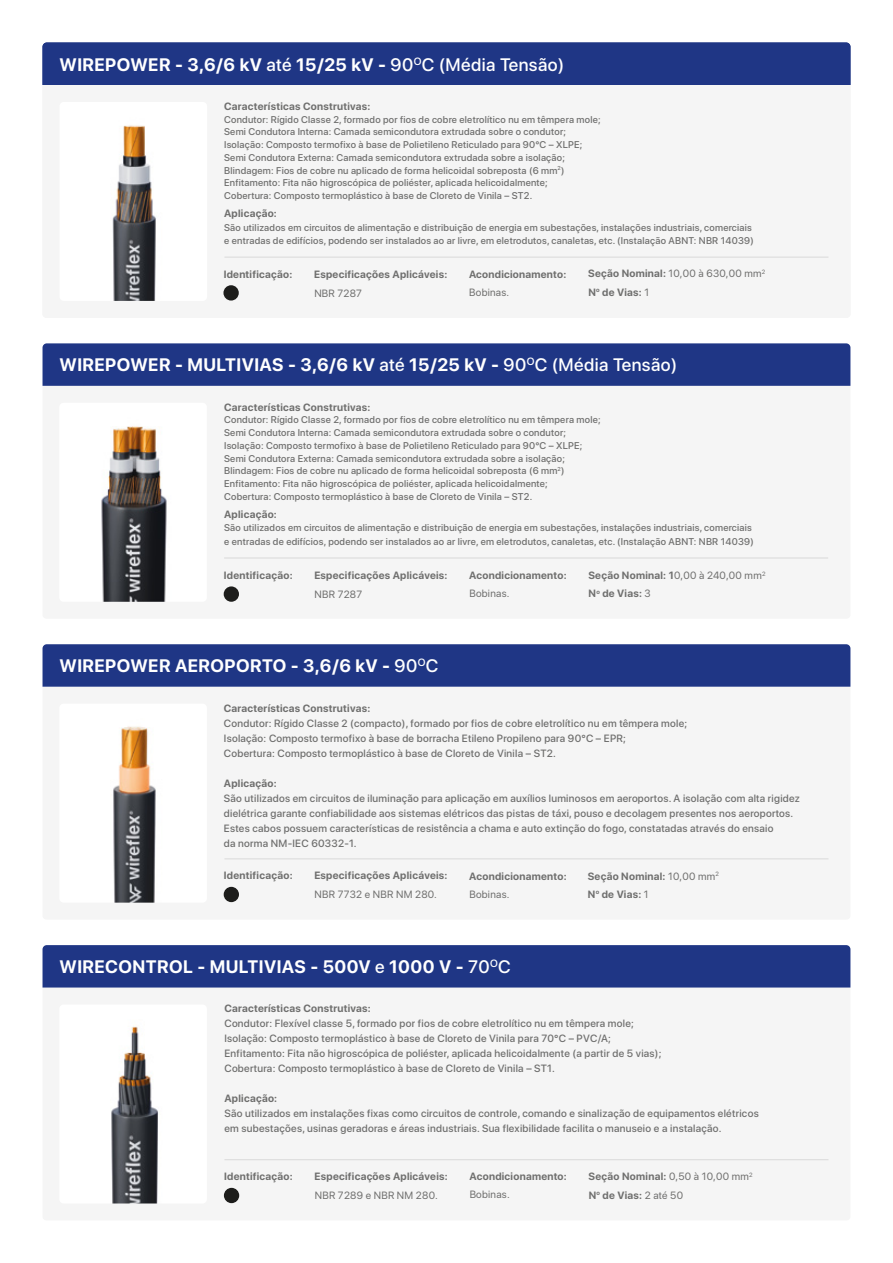
<style>
.page{position:relative;width:893px;height:1263px;background:#fff}
.page>*{position:absolute;margin:0;border:0;box-sizing:border-box;transform-origin:0 0}
.t1{font:700 18px "SF Pro Display";letter-spacing:.025em;color:#fff}
.t2{font:500 10.5px/15px "SF Pro Display";letter-spacing:.025em;color:#6f6f6e}
.t3{font:700 10.5px/18.1px "SF Pro Display";letter-spacing:.025em;color:#6f6f6e}
.t4{font:10.5px "SF Pro Display";letter-spacing:.025em;color:#6f6f6e}
.t5{font:500 9.75px/12.8px "SF Pro Display";letter-spacing:.025em;color:#6f6f6e}
.s1{font-weight:500}
.s2{font-weight:400}
</style>
<div class="page">
<div style="left:43px;top:343px;width:807px;height:43px;background:#1f3685"></div>
<div style="left:43px;top:644px;width:807px;height:43px;background:#1f3685"></div>
<div style="left:43px;top:987px;width:807px;height:217px;background:#f5f5f5"></div>
<div style="left:43px;top:945px;width:807px;height:42px;background:#1f3685"></div>
<div style="left:43px;top:43px;width:807px;height:42px;background:#1f3685"></div>
<hr style="left:224px;top:257px;width:604px;height:1px;background:#d9d9d9">
<hr style="left:224px;top:558px;width:604px;height:1px;background:#d9d9d9">
<hr style="left:224px;top:858px;width:604px;height:1px;background:#d9d9d9">
<hr style="left:224px;top:1159px;width:604px;height:1px;background:#d9d9d9">
<div style="left:224px;top:586px;width:15px;height:16px;background:#1d1d1b;border-radius:50%"></div>
<div style="left:224px;top:887px;width:15px;height:15px;background:#1d1d1b;border-radius:50%"></div>
<div style="left:224px;top:1188px;width:15px;height:15px;background:#1d1d1b;border-radius:50%"></div>
<div style="left:223px;top:285px;width:16px;height:16px;background:#1d1d1b;border-radius:50%"></div>
<img style="left:101px;top:426px;width:66px;height:176px">
<img style="left:112px;top:125px;width:44px;height:176px">
<img style="left:113px;top:726px;width:43px;height:177px">
<img style="left:59px;top:1004px;width:148px;height:199px">
<h1 class="t1" style="left:60px;top:51px;width:506px">WIREPOWER - 3,6/6 kV <span class="s1">até</span> 15/25 kV - <span class="s1">90</span><sup>O</sup><span class="s1">C (Média Tensão)</span></h1>
<p class="t3" style="left:224px;top:97px;width:148px">Características Construtivas:</p>
<p class="t5" style="left:224px;top:112px;width:378px">Condutor: Rígido Classe 2, formado por fios de cobre eletrolítico nu em têmpera mole; Semi Condutora Interna: Camada semicondutora extrudada sobre o condutor; Isolação: Composto termofixo à base de Polietileno Reticulado para 90°C – XLPE; Semi Condutora Externa: Camada semicondutora extrudada sobre a isolação; Blindagem: Fios de cobre nu aplicado de forma helicoidal sobreposta (6 mm<sup>2</sup>)<br>Enfitamento: Fita não higroscópica de poliéster, aplicada helicoidalmente;<br>Cobertura: Composto termoplástico à base de Cloreto de Vinila – ST2.</p>
<p class="t3" style="left:224px;top:204px;width:54px">Aplicação:</p>
<p class="t5" style="left:224px;top:220px;width:531px;line-height:13.5px">São utilizados em circuitos de alimentação e distribuição de energia em subestações, instalações industriais, comerciais e entradas de edifícios, podendo ser instalados ao ar livre, em eletrodutos, canaletas, etc. (Instalação ABNT: NBR 14039)</p>
<p class="t3" style="left:224px;top:265px;width:70px">Identificação:</p>
<p class="t3" style="left:314px;top:265px;width:135px">Especificações Aplicáveis:</p>
<p class="t4" style="left:314px;top:285px;width:49px">NBR 7287</p>
<p class="t3" style="left:469px;top:264px;width:99px">Acondicionamento:</p>
<p class="t4" style="left:469px;top:284px;width:42px">Bobinas.</p>
<p class="t3" style="left:588px;top:264px;width:179px">Seção Nominal: <span class="s2">10,00 à 630,00 mm</span><sup>2<br></sup>N<sup>o</sup> de Vias: <span class="s2">1</span></p>
<h1 class="t1" style="left:60px;top:352px;width:619px">WIREPOWER - MULTIVIAS - 3,6/6 kV <span class="s1">até</span> 15/25 kV - <span class="s1">90</span><sup>O</sup><span class="s1">C (Média Tensão)</span></h1>
<p class="t3" style="left:224px;top:397px;width:148px">Características Construtivas:</p>
<p class="t5" style="left:224px;top:413px;width:378px">Condutor: Rígido Classe 2, formado por fios de cobre eletrolítico nu em têmpera mole; Semi Condutora Interna: Camada semicondutora extrudada sobre o condutor; Isolação: Composto termofixo à base de Polietileno Reticulado para 90°C – XLPE; Semi Condutora Externa: Camada semicondutora extrudada sobre a isolação; Blindagem: Fios de cobre nu aplicado de forma helicoidal sobreposta (6 mm<sup>2</sup>)<br>Enfitamento: Fita não higroscópica de poliéster, aplicada helicoidalmente;<br>Cobertura: Composto termoplástico à base de Cloreto de Vinila – ST2.</p>
<p class="t3" style="left:224px;top:505px;width:54px">Aplicação:</p>
<p class="t5" style="left:224px;top:521px;width:531px;line-height:13.5px">São utilizados em circuitos de alimentação e distribuição de energia em subestações, instalações industriais, comerciais e entradas de edifícios, podendo ser instalados ao ar livre, em eletrodutos, canaletas, etc. (Instalação ABNT: NBR 14039)</p>
<p class="t3" style="left:224px;top:566px;width:70px">Identificação:</p>
<p class="t3" style="left:314px;top:566px;width:135px">Especificações Aplicáveis:</p>
<p class="t4" style="left:315px;top:586px;width:49px">NBR 7287</p>
<p class="t3" style="left:469px;top:566px;width:99px">Acondicionamento:</p>
<p class="t4" style="left:469px;top:586px;width:42px">Bobinas.</p>
<p class="t3" style="left:588px;top:566px;width:179px">Seção Nominal: 1<span class="s2">0,00 à 240,00 mm</span><sup>2<br></sup>N<sup>o</sup> de Vias: <span class="s2">3</span></p>
<h1 class="t1" style="left:60px;top:653px;width:380px">WIREPOWER AEROPORTO - 3,6/6 kV - <span class="s1">90</span><sup>O</sup><span class="s1">C</span></h1>
<p class="t3" style="left:224px;top:698px;width:148px">Características Construtivas:</p>
<p class="t2" style="left:224px;top:715px;width:465px">Condutor: Rígido Classe 2 (compacto), formado por fios de cobre eletrolítico nu em têmpera mole;<br>Isolação: Composto termofixo à base de borracha Etileno Propileno para 90°C – EPR;<br>Cobertura: Composto termoplástico à base de Cloreto de Vinila – ST2.</p>
<p class="t3" style="left:224px;top:773px;width:54px">Aplicação:</p>
<p class="t2" style="left:224px;top:790px;width:578px">São utilizados em circuitos de iluminação para aplicação em auxílios luminosos em aeroportos. A isolação com alta rigidez dielétrica garante confiabilidade aos sistemas elétricos das pistas de táxi, pouso e decolagem presentes nos aeroportos.<br>Estes cabos possuem características de resistência a chama e auto extinção do fogo, constatadas através do ensaio<br>da norma NM-IEC 60332-1.</p>
<p class="t3" style="left:224px;top:866px;width:70px">Identificação:</p>
<p class="t3" style="left:314px;top:866px;width:135px">Especificações Aplicáveis:</p>
<p class="t4" style="left:315px;top:887px;width:124px">NBR 7732 e NBR NM 280.</p>
<p class="t3" style="left:588px;top:866px;width:133px">Seção Nominal: <span class="s2">10,00 mm</span><sup>2<br></sup>N<sup>o</sup> de Vias: <span class="s2">1</span></p>
<p class="t3" style="left:469px;top:866px;width:99px">Acondicionamento:</p>
<p class="t4" style="left:469px;top:886px;width:42px">Bobinas.</p>
<h1 class="t1" style="left:60px;top:954px;width:453px">WIRECONTROL - MULTIVIAS - 500V <span class="s1">e</span> 1000 V - <span class="s1">70</span><sup>O</sup><span class="s1">C</span></h1>
<p class="t3" style="left:224px;top:999px;width:148px">Características Construtivas:</p>
<p class="t2" style="left:224px;top:1016px;width:439px">Condutor: Flexível classe 5, formado por fios de cobre eletrolítico nu em têmpera mole; Isolação: Composto termoplástico à base de Cloreto de Vinila para 70°C – PVC/A; Enfitamento: Fita não higroscópica de poliéster, aplicada helicoidalmente (a partir de 5 vias); Cobertura: Composto termoplástico à base de Cloreto de Vinila – ST1.</p>
<p class="t3" style="left:224px;top:1089px;width:54px">Aplicação:</p>
<p class="t2" style="left:224px;top:1106px;width:536px">São utilizados em instalações fixas como circuitos de controle, comando e sinalização de equipamentos elétricos em subestações, usinas geradoras e áreas industriais. Sua flexibilidade facilita o manuseio e a instalação.</p>
<p class="t3" style="left:224px;top:1167px;width:70px">Identificação:</p>
<p class="t3" style="left:315px;top:1167px;width:135px">Especificações Aplicáveis:</p>
<p class="t4" style="left:315px;top:1187px;width:124px">NBR 7289 e NBR NM 280.</p>
<p class="t3" style="left:589px;top:1167px;width:166px">Seção Nominal: <span class="s2">0,50 à 10,00 mm</span><sup>2<br></sup>N<sup>o</sup> de Vias: <span class="s2">2 até 50</span></p>
<p class="t3" style="left:469px;top:1167px;width:99px">Acondicionamento:</p>
<p class="t4" style="left:470px;top:1187px;width:42px">Bobinas.</p>
</div>
